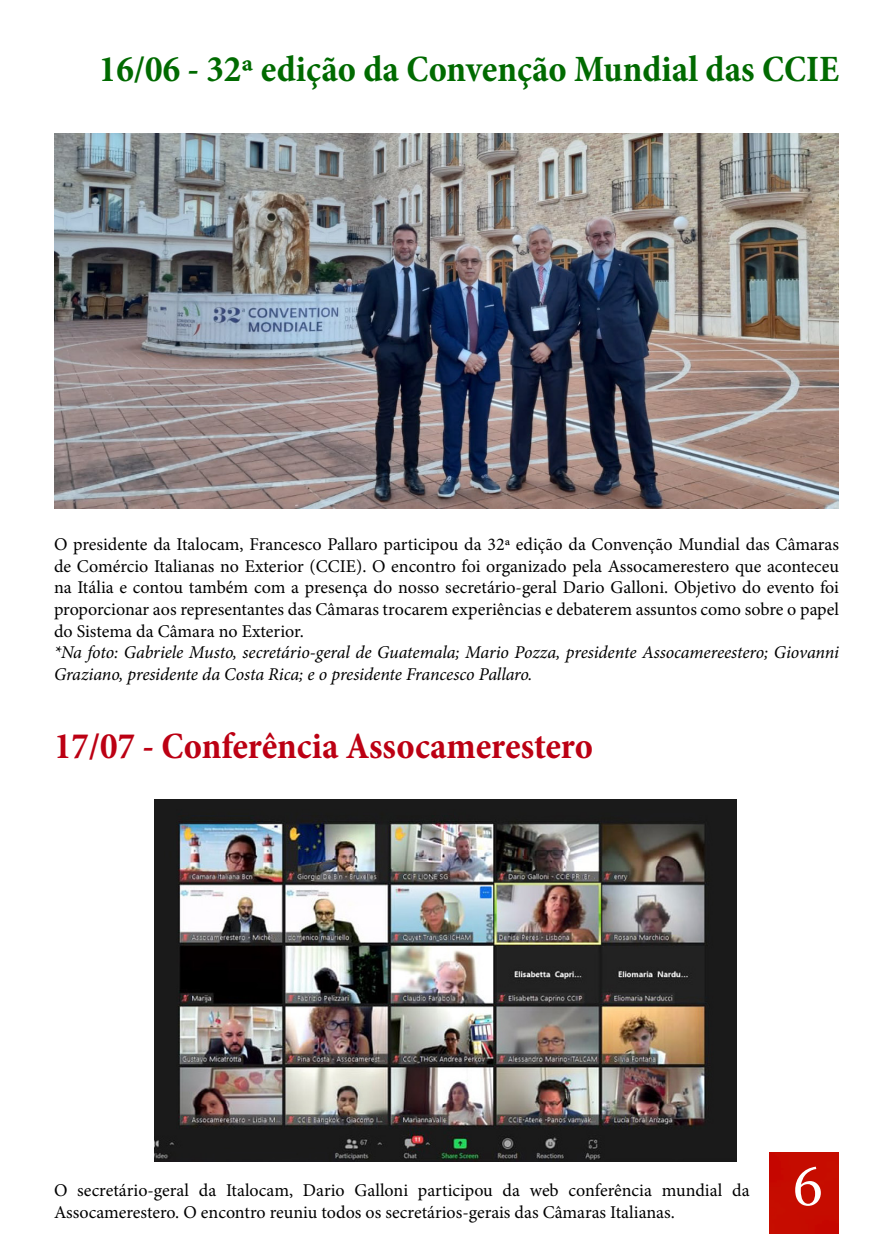
<style>
.page{position:relative;width:893px;height:1234px;background:#fff}
.page>*{position:absolute;margin:0;border:0;box-sizing:border-box;transform-origin:0 0}
.t1{font:54px "Vani";color:#fff}
.t2{font:700 condensed 37.5px "Minion Pro";color:#006a00}
.t3{font:700 condensed 37.5px "Minion Pro";letter-spacing:-.005em;color:#bc0013}
.t4{font:18px/21.6px "Minion Pro";color:#000;text-align:justify}
.t5{font:italic 18px/21.6px "Minion Pro";letter-spacing:-.01em;color:#000}
</style>
<div class="page">
<div style="left:769px;top:1152px;width:69px;height:81px;background:#c60c00"></div>
<img style="left:54px;top:133px;width:785px;height:376px">
<img style="left:155px;top:799px;width:582px;height:361px">
<p class="t2" style="left:99px;top:43px;width:741px">16/06 - 32ª edição da Convenção Mundial das CCIE</p>
<p class="t4" style="left:54px;top:533px;width:787px">O presidente da Italocam, Francesco Pallaro participou da 32ª edição da Convenção Mundial das Câmaras de Comércio Italianas no Exterior (CCIE). O encontro foi organizado pela Assocamerestero que aconteceu na Itália e contou também com a presença do nosso secretário-geral Dario Galloni. Objetivo do evento foi proporcionar aos representantes das Câmaras trocarem experiências e debaterem assuntos como sobre o papel do Sistema da Câmara no Exterior.</p>
<p class="t5" style="left:54px;top:641px;width:786px">*Na foto: Gabriele Musto, secretário-geral de Guatemala; Mario Pozza, presidente Assocamereestero; Giovanni<br>Graziano, presidente da Costa Rica; e o presidente Francesco Pallaro.</p>
<p class="t3" style="left:54px;top:720px;width:541px">17/07 - Conferência Assocamerestero</p>
<p class="t4" style="left:54px;top:1179px;width:697px">O secretário-geral da Italocam, Dario Galloni participou da web conferência mundial da<br>Assocamerestero. O encontro reuniu todos os secretários-gerais das Câmaras Italianas.</p>
<p class="t1" style="left:792px;top:1154px;width:32px">6</p>
</div>
